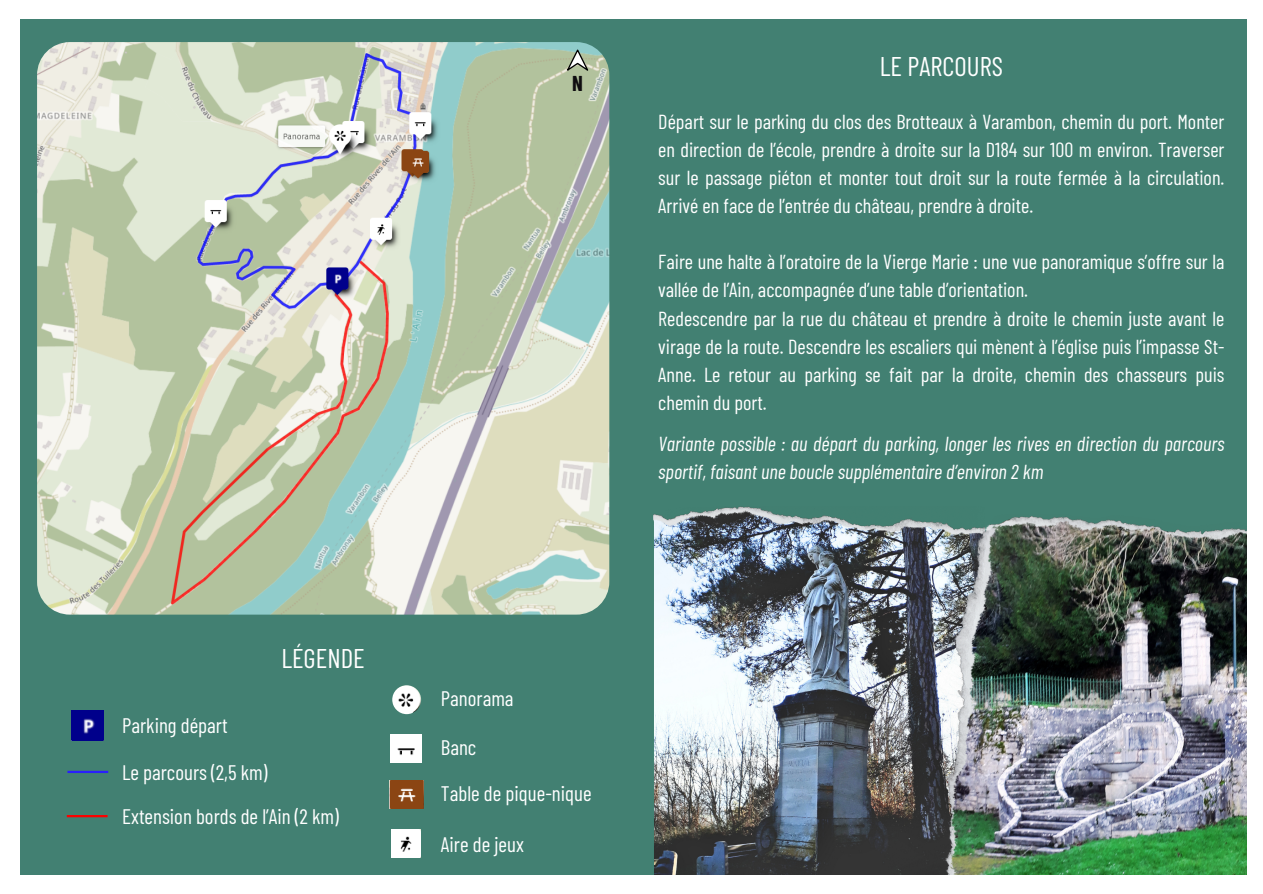
<style>
.page{position:relative;width:1263px;height:894px;background:#fff}
.page>*{position:absolute;margin:0;border:0;box-sizing:border-box;transform-origin:0 0}
.t1{font:27px "Barlow Condensed";color:#fff}
.t2{font:21px "Barlow Condensed";color:#fff}
.t3{font:700 21px "Barlow Condensed";color:#0f0d10}
.t4{font:20.25px/28.2px "Barlow Condensed";color:#fff;text-align:justify}
.t5{font:italic 20.25px/28.2px "Barlow Condensed";color:#fff}
</style>
<div class="page">
<div style="left:0;top:0;width:1263px;height:893px;background:#428072"></div>
<img style="left:37px;top:42px;width:572px;height:572px;border-radius:33px">
<img style="left:389px;top:780px;width:34px;height:28px">
<img style="left:391px;top:734px;width:30px;height:28px">
<img style="left:392px;top:685px;width:29px;height:29px;border-radius:50%">
<hr style="left:67px;top:770px;width:41px;height:2px;background:#291ffb">
<hr style="left:67px;top:814px;width:41px;height:3px;background:#fd0000">
<img style="left:72px;top:710px;width:31px;height:30px">
<svg style="left:567px;top:49px;width:21px;height:22px"></svg>
<img style="left:654px;top:535px;width:280px;height:340px">
<img style="left:654px;top:506px;width:280px;height:29px">
<img style="left:934px;top:514px;width:314px;height:361px">
<img style="left:391px;top:829px;width:30px;height:28px">
<div style="left:0;top:875px;width:1263px;height:18px;background:#fff"></div>
<div style="left:0;top:0;width:19px;height:893px;background:#fff"></div>
<div style="left:18px;top:0;width:1245px;height:18px;background:#fff"></div>
<div style="left:1248px;top:0;width:15px;height:893px;background:#fff"></div>
<p class="t2" style="left:122px;top:712px;width:107px">Parking départ</p>
<p class="t1" style="left:281px;top:640px;width:85px">LÉGENDE</p>
<p class="t2" style="left:122px;top:758px;width:147px">Le parcours (2,5 km)</p>
<p class="t2" style="left:122px;top:802px;width:218px">Extension bords de l’Ain (2 km)</p>
<p class="t3" style="left:572px;top:70px;width:12px">N</p>
<p class="t1" style="left:880px;top:49px;width:125px">LE PARCOURS</p>
<p class="t4" style="left:658px;top:106px;width:568px">Départ sur le parking du clos des Brotteaux à Varambon, chemin du port. Monter en direction de l’école, prendre à droite sur la D184 sur 100 m environ. Traverser sur le passage piéton et monter tout droit sur la route fermée à la circulation.<br>Arrivé en face de l’entrée du château, prendre à droite.</p>
<p class="t4" style="left:658px;top:247px;width:568px">Faire une halte à l’oratoire de la Vierge Marie : une vue panoramique s’offre sur la vallée de l’Ain, accompagnée d’une table d’orientation.</p>
<h1 class="t4" style="left:658px;top:303px;width:568px">Redescendre par la rue du château et prendre à droite le chemin juste avant le virage de la route. Descendre les escaliers qui mènent à l’église puis l’impasse St-Anne. Le retour au parking se fait par la droite, chemin des chasseurs puis chemin du port.</h1>
<p class="t5" style="left:658px;top:428px;width:568px">Variante possible : au départ du parking, longer les rives en direction du parcours sportif, faisant une boucle supplémentaire d’environ 2 km</p>
<p class="t2" style="left:441px;top:684px;width:74px">Panorama</p>
<p class="t2" style="left:441px;top:733px;width:37px">Banc</p>
<p class="t2" style="left:441px;top:780px;width:152px">Table de pique-nique</p>
<p class="t2" style="left:441px;top:830px;width:84px">Aire de jeux</p>
</div>
